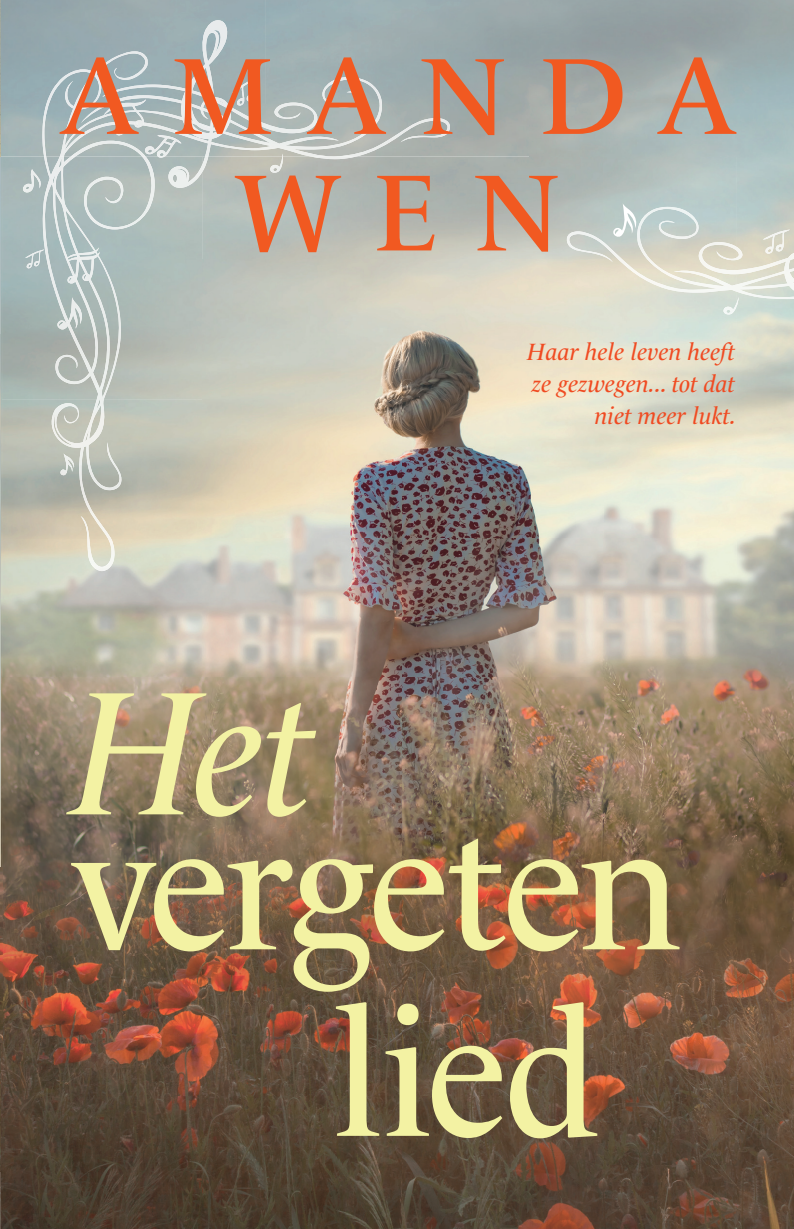
<style>
.page{position:relative;width:794px;height:1229px;background:#fff}
.page>*{position:absolute;margin:0;border:0;box-sizing:border-box;transform-origin:0 0}
.t1{font:179px/186.4px "Le Monde Livre Std";letter-spacing:-.025em;color:#f3f2a3;scale:.95 1}
.t2{font:italic 179px "Le Monde Livre Std";color:#f3f2a3;scale:.95 1}
.t3{font:110.4px/116.4px "Le Monde Livre Std";letter-spacing:.29em;color:#f15921;text-align:center}
.t4{font:italic 24px/32px "Le Monde Livre Std";color:#f04b22;text-align:right}
</style>
<div class="page">
<img style="left:0;top:1px;width:2px;height:1227px">
<img style="left:1px;top:104px;width:1px;height:52px">
<img style="left:737px;top:156px;width:57px;height:1072px">
<img style="left:2px;top:156px;width:735px;height:1072px">
<img style="left:1px;top:1042px;width:1px;height:186px">
<img style="left:1px;top:867px;width:1px;height:175px">
<img style="left:148px;top:85px;width:115px;height:35px">
<img style="left:42px;top:156px;width:115px;height:167px">
<img style="left:42px;top:51px;width:106px;height:105px">
<img style="left:311px;top:156px;width:45px;height:3px">
<img style="left:81px;top:95px;width:100px;height:46px">
<img style="left:263px;top:77px;width:126px;height:79px">
<img style="left:231px;top:120px;width:32px;height:30px">
<img style="left:389px;top:118px;width:63px;height:25px">
<img style="left:46px;top:252px;width:78px;height:319px">
<img style="left:146px;top:102px;width:35px;height:29px">
<img style="left:22px;top:169px;width:22px;height:23px">
<svg style="left:158px;top:156px;width:7px;height:2px"></svg>
<img style="left:144px;top:135px;width:37px;height:21px">
<img style="left:270px;top:156px;width:13px;height:17px">
<img style="left:232px;top:78px;width:25px;height:28px">
<img style="left:25px;top:249px;width:20px;height:19px">
<img style="left:59px;top:453px;width:16px;height:22px">
<img style="left:66px;top:247px;width:33px;height:13px">
<img style="left:67px;top:251px;width:33px;height:32px">
<img style="left:104px;top:99px;width:42px;height:36px">
<img style="left:55px;top:297px;width:28px;height:32px">
<img style="left:181px;top:20px;width:50px;height:136px">
<img style="left:168px;top:156px;width:40px;height:32px">
<img style="left:565px;top:207px;width:219px;height:92px">
<img style="left:723px;top:297px;width:16px;height:17px">
<img style="left:763px;top:229px;width:21px;height:24px">
<img style="left:784px;top:185px;width:10px;height:145px">
<svg style="left:609px;top:203px;width:28px;height:37px"></svg>
<h2 class="t3" style="left:59px;top:37px;width:679px">AMANDA<br>WEN</h2>
<p class="t4" style="left:527px;top:335px;width:211px">Haar hele leven heeft ze gezwegen... tot dat niet meer lukt.</p>
<h1 class="t2" style="left:71px;top:647px;width:257px">Het</h1>
<h1 class="t1" style="left:331px;top:793px;width:370px;text-indent:-260px">vergeten lied</h1>
</div>
